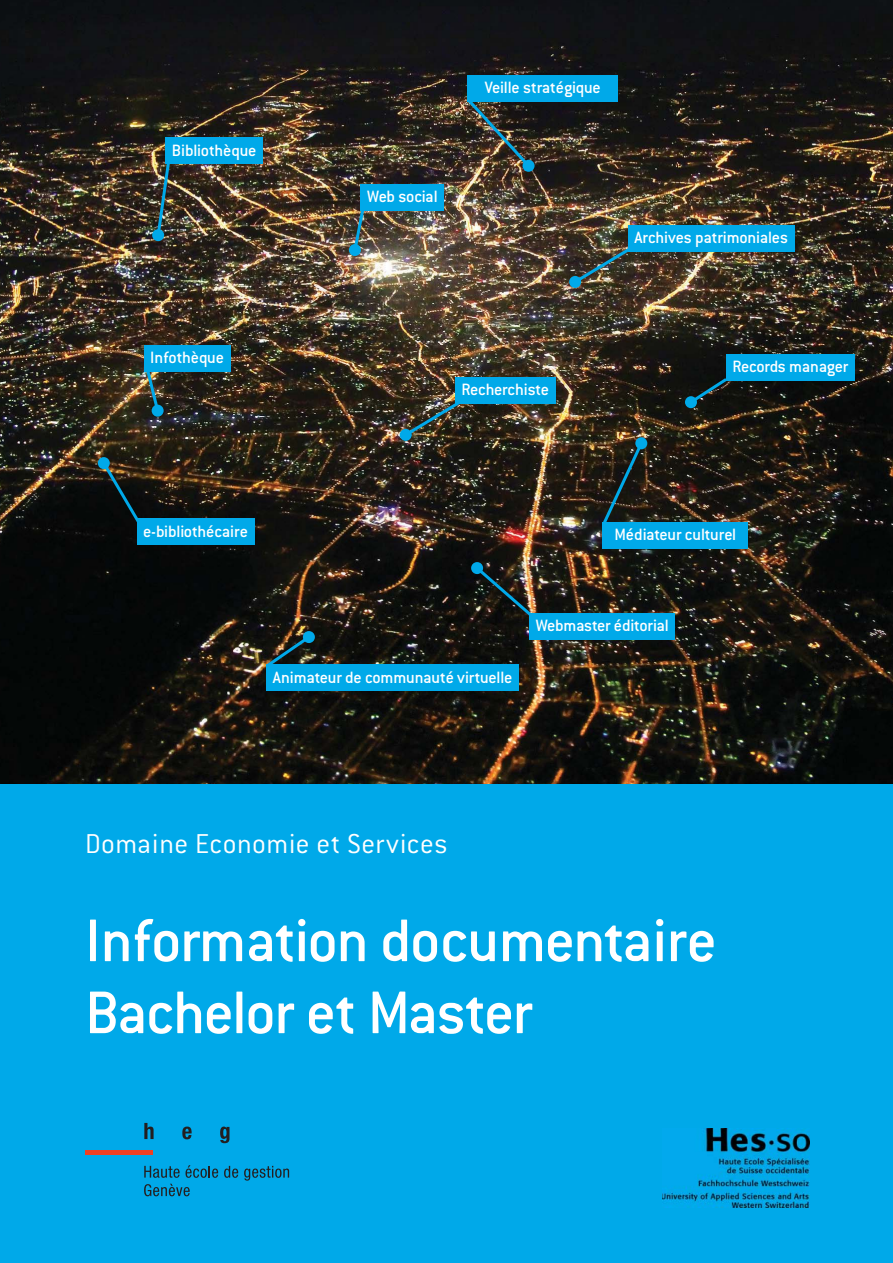
<style>
.page{position:relative;width:893px;height:1263px;background:#fff}
.page>*{position:absolute;margin:0;border:0;box-sizing:border-box;transform-origin:0 0}
.t1{font:500 66px/72px "Conduit ITC";letter-spacing:-.02em;color:#fff}
.t2{font:300 30px "Conduit ITC";letter-spacing:.02em;color:#fff}
.t3{font:500 18px "Conduit ITC";letter-spacing:-.01em;color:#fff}
</style>
<div class="page">
<img style="left:0;top:0;width:893px;height:784px">
<div style="left:0;top:784px;width:893px;height:479px;background:#00a9e9"></div>
<img style="left:662px;top:1129px;width:147px;height:78px">
<div style="left:85px;top:1150px;width:67px;height:5px;background:#ef4023"></div>
<svg style="left:144px;top:1123px;width:10px;height:16px"></svg>
<svg style="left:182px;top:1126px;width:10px;height:13px"></svg>
<svg style="left:220px;top:1126px;width:9px;height:17px"></svg>
<svg style="left:144px;top:1166px;width:36px;height:12px"></svg>
<svg style="left:186px;top:1165px;width:32px;height:13px"></svg>
<svg style="left:224px;top:1166px;width:14px;height:12px"></svg>
<svg style="left:244px;top:1166px;width:45px;height:14px"></svg>
<svg style="left:144px;top:1184px;width:46px;height:12px"></svg>
<div style="left:165px;top:138px;width:98px;height:26px;background:#00a9e9"></div>
<div style="left:468px;top:75px;width:150px;height:27px;background:#00a9e9"></div>
<div style="left:628px;top:225px;width:166px;height:27px;background:#00a9e9"></div>
<div style="left:455px;top:377px;width:100px;height:27px;background:#00a9e9"></div>
<div style="left:361px;top:184px;width:83px;height:26px;background:#00a9e9"></div>
<div style="left:144px;top:345px;width:86px;height:27px;background:#00a9e9"></div>
<div style="left:137px;top:519px;width:117px;height:26px;background:#00a9e9"></div>
<div style="left:267px;top:665px;width:252px;height:26px;background:#00a9e9"></div>
<div style="left:529px;top:613px;width:146px;height:27px;background:#00a9e9"></div>
<div style="left:602px;top:522px;width:146px;height:27px;background:#00a9e9"></div>
<div style="left:726px;top:354px;width:129px;height:27px;background:#00a9e9"></div>
<img style="left:571px;top:244px;width:63px;height:42px">
<div style="left:569px;top:276px;width:12px;height:12px;background:#00a9e9;border-radius:50%"></div>
<img style="left:465px;top:96px;width:68px;height:74px">
<div style="left:523px;top:160px;width:12px;height:12px;background:#00a9e9;border-radius:50%"></div>
<svg style="left:351px;top:204px;width:16px;height:50px"></svg>
<div style="left:349px;top:244px;width:12px;height:12px;background:#00a9e9;border-radius:50%"></div>
<img style="left:402px;top:397px;width:63px;height:42px">
<div style="left:400px;top:429px;width:12px;height:12px;background:#00a9e9;border-radius:50%"></div>
<svg style="left:143px;top:361px;width:18px;height:53px"></svg>
<div style="left:152px;top:405px;width:12px;height:12px;background:#00a9e9;border-radius:50%"></div>
<svg style="left:155px;top:159px;width:17px;height:80px"></svg>
<div style="left:152px;top:229px;width:12px;height:12px;background:#00a9e9;border-radius:50%"></div>
<svg style="left:600px;top:439px;width:45px;height:87px;background:#222e2c"></svg>
<div style="left:635px;top:437px;width:12px;height:12px;background:#00a9e9;border-radius:50%"></div>
<img style="left:473px;top:564px;width:65px;height:58px">
<div style="left:471px;top:562px;width:12px;height:12px;background:#00a9e9;border-radius:50%"></div>
<svg style="left:687px;top:375px;width:43px;height:31px"></svg>
<div style="left:685px;top:396px;width:12px;height:12px;background:#00a9e9;border-radius:50%"></div>
<svg style="left:263px;top:633px;width:50px;height:37px;background:#25454a"></svg>
<div style="left:303px;top:631px;width:12px;height:12px;background:#00a9e9;border-radius:50%"></div>
<svg style="left:100px;top:459px;width:43px;height:67px;background:#172120"></svg>
<div style="left:98px;top:457px;width:12px;height:12px;background:#00a9e9;border-radius:50%"></div>
<p class="t3" style="left:172px;top:142px;width:86px">Bibliothèque</p>
<p class="t3" style="left:150px;top:350px;width:75px">Infothèque</p>
<p class="t3" style="left:367px;top:189px;width:72px">Web social</p>
<p class="t3" style="left:485px;top:80px;width:118px">Veille stratégique</p>
<p class="t3" style="left:634px;top:230px;width:155px">Archives patrimoniales</p>
<p class="t3" style="left:462px;top:382px;width:89px">Recherchiste</p>
<p class="t3" style="left:732px;top:359px;width:117px">Records manager</p>
<p class="t3" style="left:143px;top:524px;width:106px">e-bibliothécaire</p>
<p class="t3" style="left:614px;top:527px;width:123px">Médiateur culturel</p>
<p class="t3" style="left:273px;top:670px;width:241px">Animateur de communauté virtuelle</p>
<p class="t3" style="left:536px;top:618px;width:135px">Webmaster éditorial</p>
<h2 class="t2" style="left:85px;top:831px;width:364px">Domaine Economie et Services</h2>
<h1 class="t1" style="left:85px;top:911px;width:633px">Information documentaire<br>Bachelor et Master</h1>
</div>
